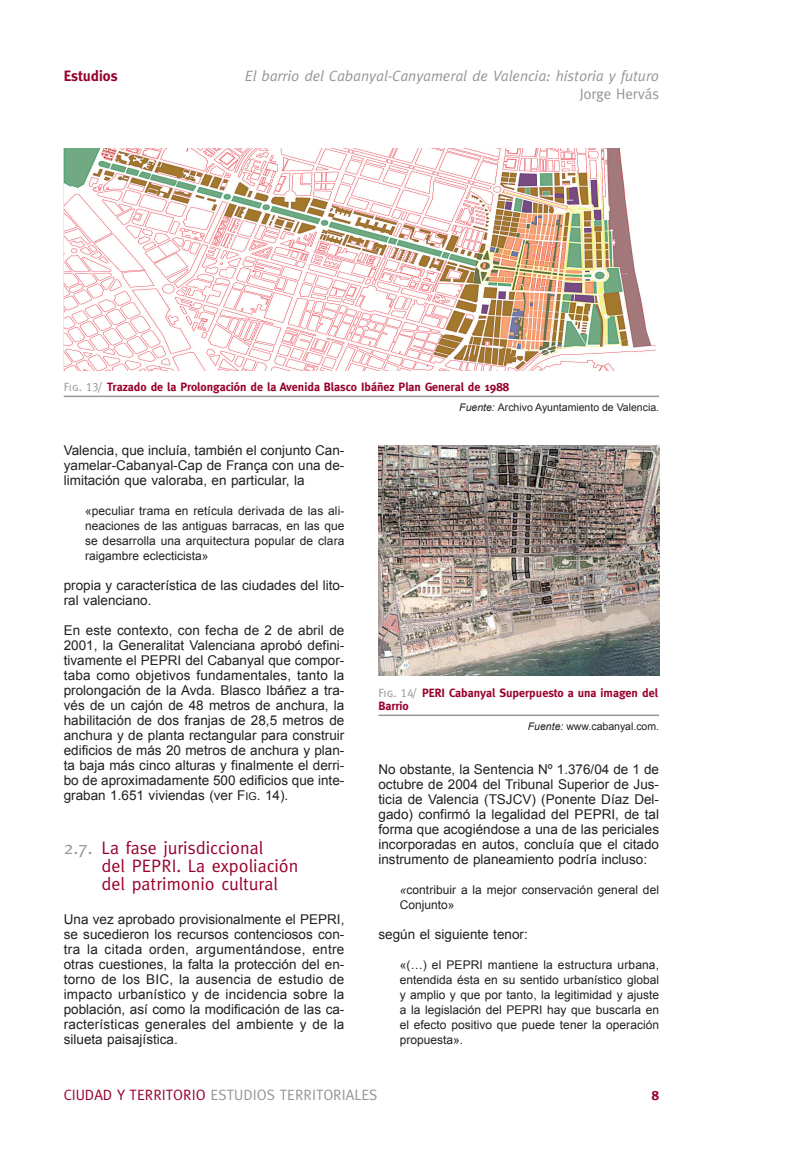
<style>
.page{position:relative;width:808px;height:1149px;background:#fff}
.page>*{position:absolute;margin:0;border:0;box-sizing:border-box;transform-origin:0 0}
.t1{font:18px/18px "Meta";color:#98012d}
.t2{font:italic 15px "Meta";color:#939598}
.t3{font:15px "Meta";color:#939598}
.t4{font:700 15px "Meta";color:#98012d}
.t5{font:13.5px/15px "Arial";color:#231f20;text-align:justify}
.t6{font:700 13.5px "Meta";color:#98012d}
.t7{font:12px/15px "Arial";color:#231f20;text-align:justify}
.t8{font:700 12px/13.2px "Meta";color:#98012d}
.t9{font:10.5px "Arial";color:#231f20}
.s1{font-family:"Meta Caps";font-weight:400;color:#939598}
.s2{font-style:italic}
.s3{font-size:10.8px}
.s4{color:#939598}
.s5{color:#98012d}
</style>
<div class="page">
<hr style="left:64px;top:395px;width:595px;height:2px;background:#939598">
<img style="left:64px;top:149px;width:592px;height:221px">
<hr style="left:378px;top:714px;width:281px;height:1px;background:#939598">
<img style="left:378px;top:445px;width:281px;height:230px">
<p class="t4" style="left:64px;top:70px;width:55px">Estudios</p>
<p class="t2" style="left:245px;top:70px;width:416px">El barrio del Cabanyal-Canyameral de Valencia: historia y futuro</p>
<p class="t3" style="left:580px;top:88px;width:81px">Jorge Hervás</p>
<p class="t8" style="left:64px;top:381px;width:447px"><span class="s1">Fig. 13/</span> Trazado de la Prolongación de la Avenida Blasco Ibáñez Plan General de 1988</p>
<p class="t9" style="left:459px;top:402px;width:201px"><span class="s2">Fuente:</span> Archivo Ayuntamiento de Valencia.</p>
<p class="t5" style="left:64px;top:442px;width:282px">Valencia, que incluía, también el conjunto Can&shy;yamelar-Cabanyal-Cap de França con una de&shy;limitación que valoraba, en particular, la</p>
<p class="t7" style="left:85px;top:503px;width:261px">«peculiar trama en retícula derivada de las ali&shy;neaciones de las antiguas barracas, en las que se desarrolla una arquitectura popular de clara raigambre eclecticista»</p>
<p class="t5" style="left:64px;top:577px;width:282px">propia y característica de las ciudades del lito&shy;ral valenciano.</p>
<p class="t5" style="left:64px;top:622px;width:282px">En este contexto, con fecha de 2 de abril de 2001, la Generalitat Valenciana aprobó defini&shy;tivamente el PEPRI del Cabanyal que compor&shy;taba como objetivos fundamentales, tanto la prolongación de la Avda. Blasco Ibáñez a tra&shy;vés de un cajón de 48 metros de anchura, la habilitación de dos franjas de 28,5 metros de anchura y de planta rectangular para construir edificios de más 20 metros de anchura y plan&shy;ta baja más cinco alturas y finalmente el derri&shy;bo de aproximadamente 500 edificios que inte&shy;graban 1.651 viviendas (ver F<span class="s3">IG</span>. 14).</p>
<h1 class="t1" style="left:102px;top:840px;width:198px;text-indent:-38px"><span class="s4">2.7.</span> La fase jurisdiccional<br>del PEPRI. La expoliación del patrimonio cultural</h1>
<p class="t5" style="left:64px;top:911px;width:282px">Una vez aprobado provisionalmente el PEPRI, se sucedieron los recursos contenciosos con&shy;tra la citada orden, argumentándose, entre otras cuestiones, la falta la protección del en&shy;torno de los BIC, la ausencia de estudio de impacto urbanístico y de incidencia sobre la población, así como la modificación de las ca&shy;racterísticas generales del ambiente y de la silueta paisajística.</p>
<p class="t8" style="left:378px;top:687px;width:281px"><span class="s1">Fig. 14/</span> PERI Cabanyal Superpuesto a una imagen del<br>Barrio</p>
<p class="t9" style="left:528px;top:720px;width:133px"><span class="s2">Fuente:</span> www.cabanyal.com.</p>
<p class="t5" style="left:378px;top:761px;width:282px">No obstante, la Sentencia Nº 1.376/04 de 1 de octubre de 2004 del Tribunal Superior de Jus&shy;ticia de Valencia (TSJCV) (Ponente Díaz Del&shy;gado) confirmó la legalidad del PEPRI, de tal forma que acogiéndose a una de las periciales incorporadas en autos, concluía que el citado instrumento de planeamiento podría incluso:</p>
<p class="t7" style="left:400px;top:882px;width:261px"><span class="s2">«</span>contribuir a la mejor conservación general del<br>Conjunto»</p>
<p class="t5" style="left:378px;top:926px;width:151px">según el siguiente tenor:</p>
<p class="t7" style="left:400px;top:957px;width:261px">«(…) el PEPRI mantiene la estructura urbana, entendida ésta en su sentido urbanístico global y amplio y que por tanto, la legitimidad y ajuste a la legislación del PEPRI hay que buscarla en el efecto positivo que puede tener la operación propuesta».</p>
<p class="t3" style="left:64px;top:1088px;width:315px"><span class="s5">CIUDAD Y TERRITORIO</span> ESTUDIOS TERRITORIALES</p>
<p class="t6" style="left:652px;top:1089px;width:9px">8</p>
</div>
